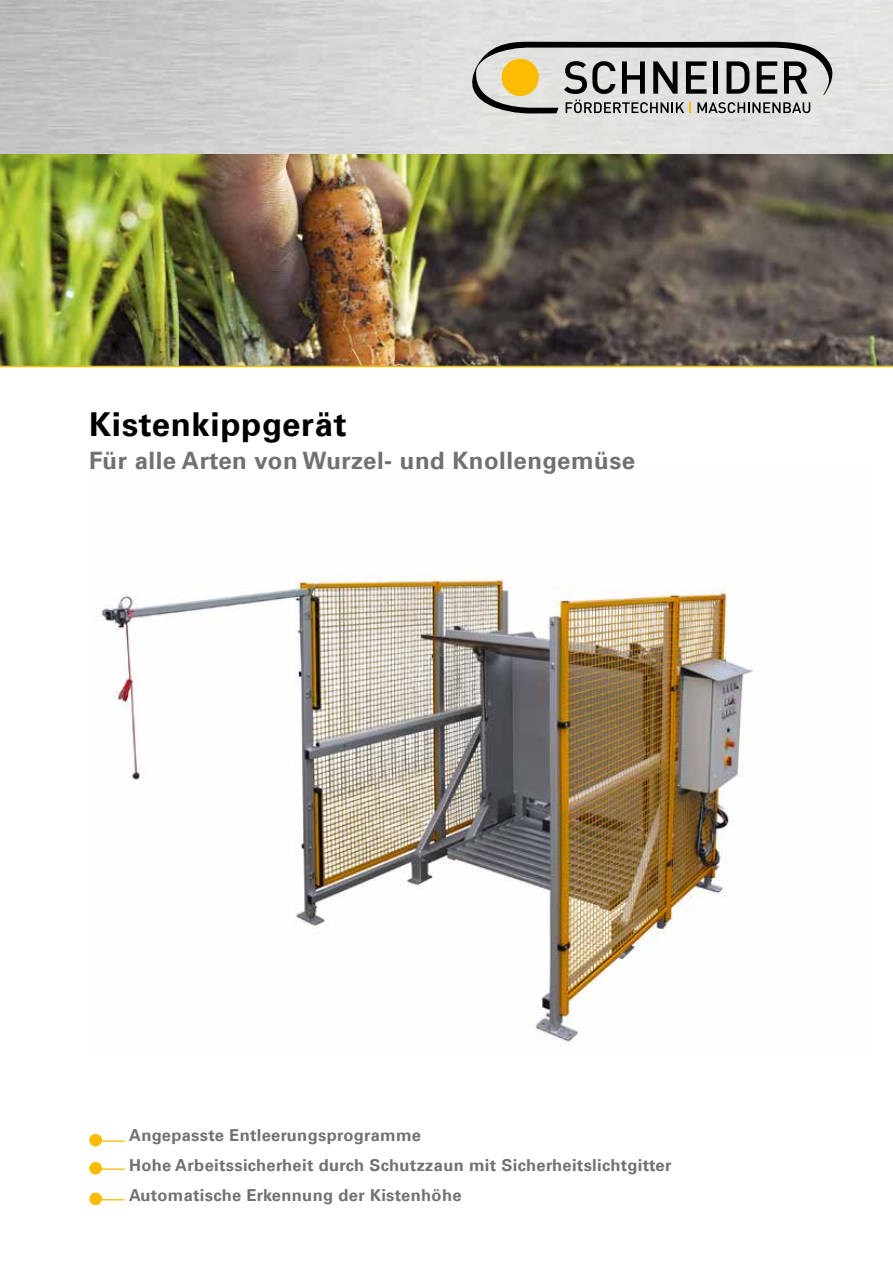
<style>
.page{position:relative;width:893px;height:1263px;background:#fff}
.page>*{position:absolute;margin:0;border:0;box-sizing:border-box;transform-origin:0 0}
.t1{font:700 33px "Univers LT";letter-spacing:.02em;color:#000}
.t2{font:700 24px "Univers LT";letter-spacing:.02em;color:#707172}
.t3{font:700 16.5px/30px "Univers LT";letter-spacing:.02em;color:#707172}
</style>
<div class="page">
<img style="left:96px;top:570px;width:657px;height:472px">
<img style="left:0;top:0;width:893px;height:366px">
<svg style="left:472px;top:42px;width:360px;height:71px;background:#a7a59c"></svg>
<div style="left:89px;top:1134px;width:13px;height:12px;background:#fabb00;border-radius:50%"></div>
<hr style="left:96px;top:1140px;width:29px;height:2px;background:#fabb00">
<div style="left:89px;top:1162px;width:13px;height:12px;background:#fabb00;border-radius:50%"></div>
<hr style="left:96px;top:1168px;width:29px;height:2px;background:#fabb00">
<div style="left:89px;top:1192px;width:13px;height:13px;background:#fabb00;border-radius:50%"></div>
<svg style="left:102px;top:1199px;width:23px;height:1px"></svg>
<hr style="left:0;top:366px;width:893px;height:1px;background:#fabb00">
<h1 class="t1" style="left:89px;top:405px;width:259px">Kistenkippgerät</h1>
<h2 class="t2" style="left:89px;top:447px;width:547px">Für alle Arten von Wurzel- und Knollengemüse</h2>
<p class="t3" style="left:129px;top:1121px;width:544px">Angepasste Entleerungsprogramme<br>Hohe Arbeitssicherheit durch Schutzzaun mit Sicherheitslichtgitter<br>Automatische Erkennung der Kistenhöhe</p>
</div>
